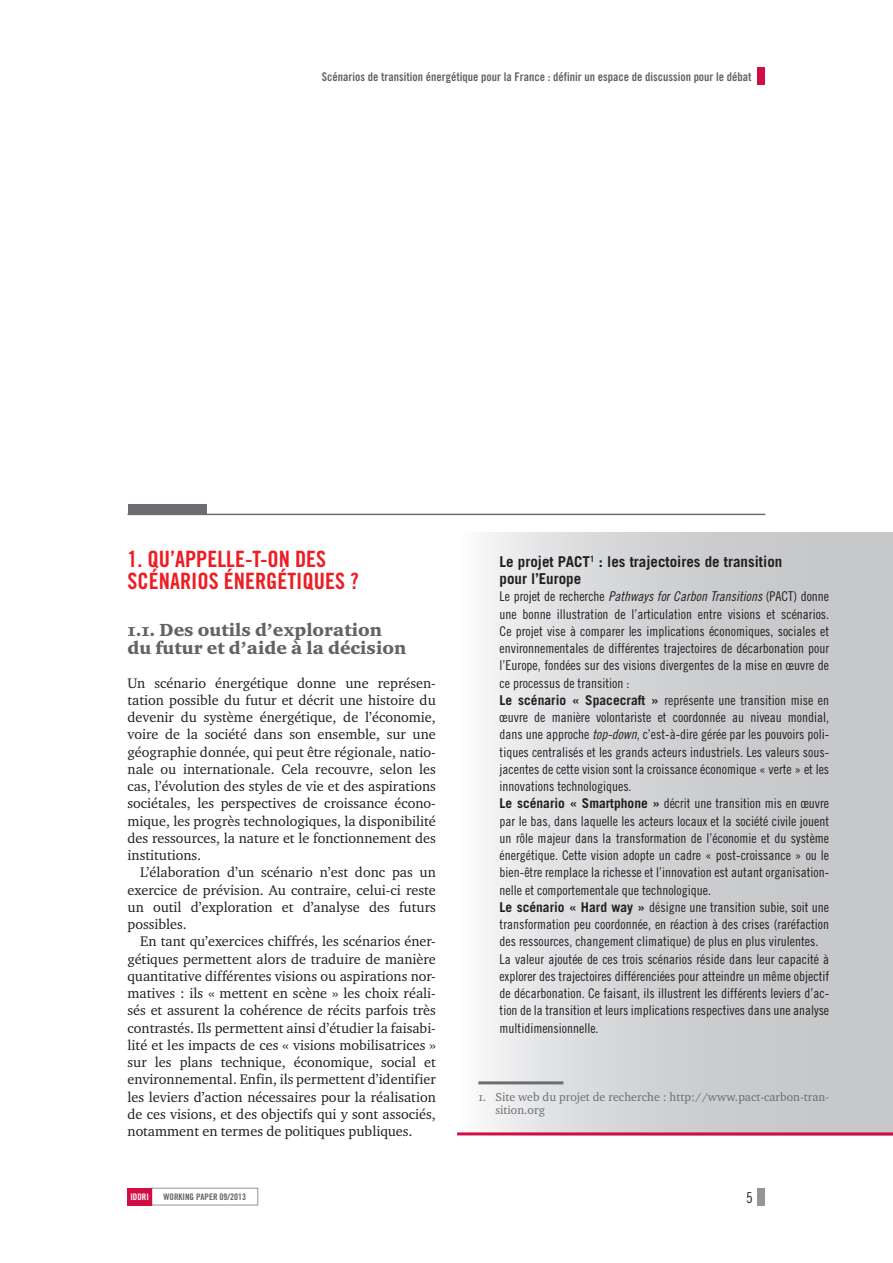
<style>
.page{position:relative;width:893px;height:1263px;background:#fff}
.page>*{position:absolute;margin:0;border:0;box-sizing:border-box;transform-origin:0 0}
.t1{font:22.5px/22.5px "Trade Gothic Bold Cond Twenty";color:#ee1d23}
.t2{font:18px/18px "Charter ITC Black";color:#636366}
.t3{font:700 15px/17.2px "Trade Gothic";color:#231f20}
.t4{font:15px "Trade Gothic Cond Eighteen";color:#231f20}
.t5{font:14.25px/17.2px "Charter ITC";color:#231f20;text-align:justify}
.t6{font:13.5px/17.2px "Trade Gothic Cond Eighteen";color:#231f20}
.t7{font:12px "Trade Gothic Bold Cond Twenty";color:#636366}
.t8{font:12px/13.5px "Charter ITC";color:#6c6d70}
.t9{font:9px "Trade Gothic Bold Cond Twenty";color:#636366}
.t10{font:9px "Trade Gothic Bold Cond Twenty";color:#fff}
.s1{font-family:"Trade Gothic Cond Eighteen Obl"}
.s2{font-family:"Trade Gothic";font-weight:700}
</style>
<div class="page">
<div style="left:757px;top:68px;width:8px;height:17px;background:#d20d44"></div>
<div style="left:152px;top:1188px;width:106px;height:17px;border:1px solid #939598"></div>
<div style="left:128px;top:1188px;width:24px;height:17px;background:#d20d44"></div>
<div style="left:757px;top:1188px;width:8px;height:17px;background:#939598"></div>
<hr style="left:128px;top:514px;width:637px;height:1px;background:#6c6d70">
<div style="left:128px;top:505px;width:79px;height:9px;background:#6c6d70"></div>
<div style="left:457px;top:532px;width:436px;height:603px;background:linear-gradient(to right,#eeeff0,#bcbec0)"></div>
<hr style="left:478px;top:1081px;width:85px;height:3px;background:#6c6d70">
<hr style="left:457px;top:1132px;width:436px;height:3px;background:#d20d44">
<p class="t7" style="left:322px;top:72px;width:431px">Scénarios de transition énergétique pour la France : définir un espace de discussion pour le débat</p>
<h1 class="t1" style="left:128px;top:549px;width:233px">1. QU’APPELLE-T-ON DES<br>SCÉNARIOS ÉNERGÉTIQUES ?</h1>
<h2 class="t2" style="left:128px;top:622px;width:280px">1.1. Des outils d’exploration du futur et d’aide à la décision</h2>
<p class="t5" style="left:128px;top:675px;width:310px">Un scénario énergétique donne une représen&shy;tation possible du futur et décrit une histoire du devenir du système énergétique, de l’économie, voire de la société dans son ensemble, sur une géographie donnée, qui peut être régionale, natio&shy;nale ou internationale. Cela recouvre, selon les cas, l’évolution des styles de vie et des aspirations sociétales, les perspectives de croissance écono&shy;mique, les progrès technologiques, la disponibilité des ressources, la nature et le fonctionnement des institutions.</p>
<p class="t5" style="left:128px;top:865px;width:310px;text-indent:13px">L’élaboration d’un scénario n’est donc pas un exercice de prévision. Au contraire, celui-ci reste un outil d’exploration et d’analyse des futurs possibles.</p>
<p class="t5" style="left:128px;top:934px;width:310px;text-indent:13px">En tant qu’exercices chiffrés, les scénarios éner&shy;gétiques permettent alors de traduire de manière quantitative différentes visions ou aspirations nor&shy;matives : ils « mettent en scène » les choix réali&shy;sés et assurent la cohérence de récits parfois très contrastés. Ils permettent ainsi d’étudier la faisabi&shy;lité et les impacts de ces « visions mobilisatrices » sur les plans technique, économique, social et environnemental. Enfin, ils permettent d’identifier les leviers d’action nécessaires pour la réalisation de ces visions, et des objectifs qui y sont associés, notamment en termes de politiques publiques.</p>
<p class="t3" style="left:500px;top:554px;width:284px">Le projet PACT<sup>1</sup> : les trajectoires de transition pour l’Europe</p>
<p class="t6" style="left:500px;top:589px;width:331px">Le projet de recherche <span class="s1">Pathways for Carbon Transitions</span> (PACT) donne une bonne illustration de l’articulation entre visions et scénarios.<br>Ce projet vise à comparer les implications économiques, sociales et environnementales de différentes trajectoires de décarbonation pour l’Europe, fondées sur des visions divergentes de la mise en œuvre de ce processus de transition :<br><span class="s2">Le scénario « Spacecraft »</span> représente une transition mise en œuvre de manière volontariste et coordonnée au niveau mondial, dans une approche <span class="s1">top-down</span>, c’est-à-dire gérée par les pouvoirs poli&shy;tiques centralisés et les grands acteurs industriels. Les valeurs sous&shy;jacentes de cette vision sont la croissance économique « verte » et les innovations technologiques.<br><span class="s2">Le scénario « Smartphone »</span> décrit une transition mis en œuvre par le bas, dans laquelle les acteurs locaux et la société civile jouent un rôle majeur dans la transformation de l’économie et du système énergétique. Cette vision adopte un cadre « post-croissance » ou le bien-être remplace la richesse et l’innovation est autant organisation&shy;nelle et comportementale que technologique.<br><span class="s2">Le scénario « Hard way »</span> désigne une transition subie, soit une transformation peu coordonnée, en réaction à des crises (raréfaction des ressources, changement climatique) de plus en plus virulentes.<br>La valeur ajoutée de ces trois scénarios réside dans leur capacité à explorer des trajectoires différenciées pour atteindre un même objectif de décarbonation. Ce faisant, ils illustrent les différents leviers d’ac&shy;tion de la transition et leurs implications respectives dans une analyse multidimensionnelle.</p>
<p class="t8" style="left:495px;top:1091px;width:335px;text-indent:-17px">1. Site web du projet de recherche : http://www.pact-carbon-tran&shy;sition.org</p>
<p class="t10" style="left:130px;top:1193px;width:20px">IDDRI</p>
<p class="t9" style="left:164px;top:1193px;width:84px">WORKING PAPER 09/2013</p>
<p class="t4" style="left:746px;top:1192px;width:8px">5</p>
</div>
